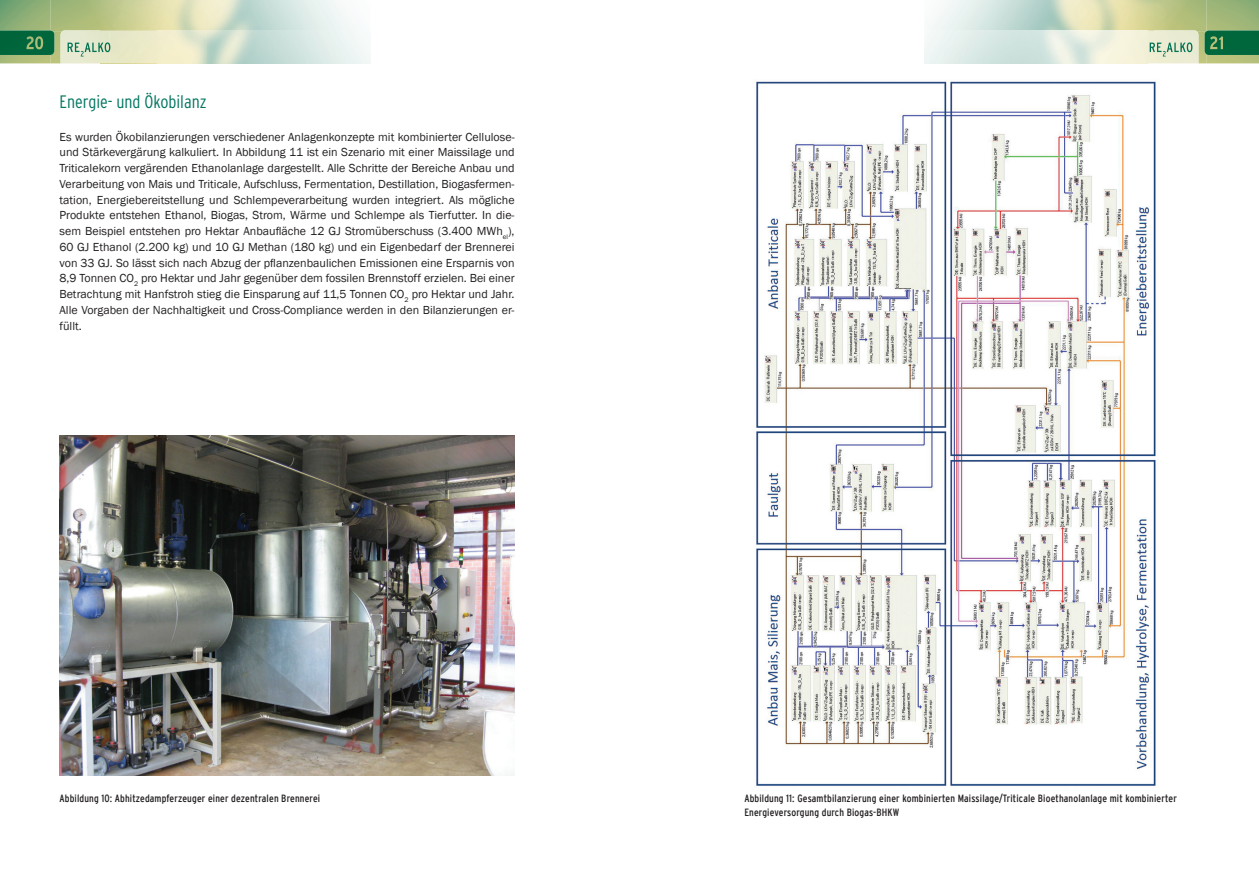
<style>
.page{position:relative;width:1259px;height:893px;background:#fff}
.page>*{position:absolute;margin:0;border:0;box-sizing:border-box;transform-origin:0 0}
.t1{font:300 condensed 18px "Interstate";color:#007660}
.t2{font:12px/15.8px "Franklin Gothic";color:#231f20;text-align:justify}
.t3{font:condensed 10.5px/13.5px "Interstate";letter-spacing:.015em;color:#231f20}
</style>
<div class="page">
<div style="left:924px;top:0;width:19px;height:30px;background:#f7faf9"></div>
<img style="left:1153px;top:0;width:106px;height:32px">
<img style="left:1198px;top:32px;width:8px;height:31px">
<img style="left:1206px;top:55px;width:53px;height:8px">
<svg style="left:924px;top:30px;width:274px;height:34px;background:#e2ebdf"></svg>
<img style="left:1166px;top:42px;width:26px;height:10px">
<img style="left:1204px;top:30px;width:55px;height:25px">
<svg style="left:1210px;top:36px;width:13px;height:13px"></svg>
<img style="left:0;top:0;width:101px;height:32px">
<img style="left:151px;top:63px;width:51px;height:1px">
<img style="left:50px;top:32px;width:11px;height:31px">
<svg style="left:68px;top:43px;width:16px;height:14px"></svg>
<img style="left:85px;top:42px;width:25px;height:10px">
<img style="left:0;top:30px;width:54px;height:25px">
<img style="left:26px;top:36px;width:17px;height:13px">
<img style="left:756px;top:81px;width:400px;height:705px">
<img style="left:60px;top:436px;width:454px;height:339px">
<h1 class="t1" style="left:60px;top:91px;width:149px">Energie- und Ökobilanz</h1>
<p class="t2" style="left:60px;top:129px;width:456px">Es wurden Ökobilanzierungen verschiedener Anlagenkonzepte mit kombinierter Cellulose&shy;und Stärkevergärung kalkuliert. In Abbildung 11 ist ein Szenario mit einer Maissilage und Triticalekorn vergärenden Ethanolanlage dargestellt. Alle Schritte der Bereiche Anbau und Verarbeitung von Mais und Triticale, Aufschluss, Fermentation, Destillation, Biogasfermen&shy;tation, Energiebereitstellung und Schlempeverarbeitung wurden integriert. Als mögliche Produkte entstehen Ethanol, Biogas, Strom, Wärme und Schlempe als Tierfutter. In die&shy;sem Beispiel entstehen pro Hektar Anbaufläche 12 GJ Stromüberschuss (3.400 MWh<sub>el</sub>), 60 GJ Ethanol (2.200 kg) und 10 GJ Methan (180 kg) und ein Eigenbedarf der Brennerei von 33 GJ. So lässt sich nach Abzug der pflanzenbaulichen Emissionen eine Ersparnis von 8,9 Tonnen CO<sub>2</sub> pro Hektar und Jahr gegenüber dem fossilen Brennstoff erzielen. Bei einer Betrachtung mit Hanfstroh stieg die Einsparung auf 11,5 Tonnen CO<sub>2</sub> pro Hektar und Jahr.<br>Alle Vorgaben der Nachhaltigkeit und Cross-Compliance werden in den Bilanzierungen er&shy;füllt.</p>
<p class="t3" style="left:60px;top:792px;width:262px">Abbildung 10: Abhitzedampferzeuger einer dezentralen Brennerei</p>
<p class="t3" style="left:744px;top:792px;width:434px">Abbildung 11: Gesamtbilanzierung einer kombinierten Maissilage/Triticale Bioethanolanlage mit kombinierter<br>Energieversorgung durch Biogas-BHKW</p>
</div>
